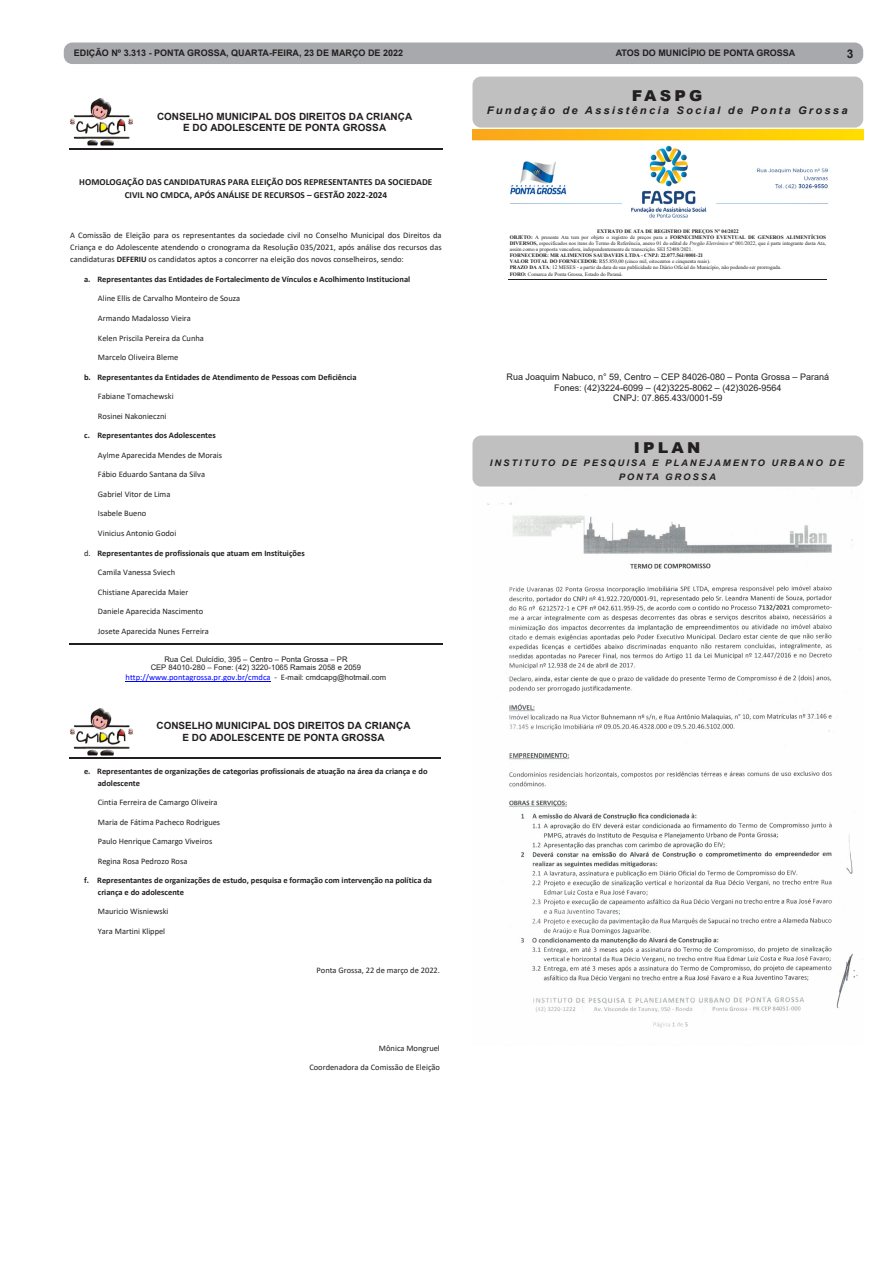
<style>
.page{position:relative;width:893px;height:1263px;background:#fff}
.page>*{position:absolute;margin:0;border:0;box-sizing:border-box;transform-origin:0 0}
.SUB-SEÇÃO{font:900 15px "Arial";letter-spacing:.2em;color:#231f20;scale:1.06 1}
.t1{font:700 12px "Arial";color:#231f20}
.SUB-SEÇÃO-SUBTITULO{font:italic 700 10.5px "Arial";letter-spacing:.2em;color:#231f20;scale:1.06 1}
.t2{font:700 9.9px/11.6px "Arial";color:#231f20;text-align:center}
.t3{font:700 9.15px/13px "Calibri";color:#231f20;text-align:center}
.Corpo_de_texto{font:9px "Arial";color:#231f20}
.t4{font:700 9px "Arial";color:#231f20}
.SUB-SEÇÃO-SUBTITULO-2{font:italic 700 9px/13.5px "Arial";letter-spacing:.2em;color:#231f20;text-align:center;scale:1.06 1}
.t5{font:8.55px/12px "Calibri";color:#231f20;text-align:justify}
.t6{font:700 8.55px "Calibri";letter-spacing:-.005em;color:#231f20}
.t7{font:8.55px "Calibri";color:#00f}
.t8{font:8.4px "Calibri";color:#231f20}
.t9{font:700 8.4px/12px "Calibri";color:#231f20}
.t10{font:7.65px/8.9px "Arial";color:#231f20;text-align:center}
.t11{font:5.25px/6.1px "Times New Roman";color:#231f20}
.s1{font-weight:700}
.s2{font-weight:400}
.s3{font-style:inherit}
.s4{color:#231f20}
.s5{font-family:"Arial";font-size:7.65px;color:#231f20}
.s6{font-style:italic}
</style>
<div class="page">
<div style="left:64px;top:43px;width:799px;height:21px;background:#a8a9ad;border-radius:9px"></div>
<img style="left:70px;top:99px;width:63px;height:47px">
<hr style="left:69px;top:148px;width:374px;height:1px;background:#231f20">
<hr style="left:69px;top:644px;width:374px;height:1px;background:#231f20">
<hr style="left:126px;top:681px;width:145px;height:1px;background:#00f">
<img style="left:70px;top:708px;width:62px;height:47px">
<hr style="left:69px;top:757px;width:372px;height:1px;background:#231f20">
<div style="left:472px;top:77px;width:391px;height:51px;background:#c0c0c0;border-radius:9px"></div>
<img style="left:472px;top:129px;width:391px;height:89px">
<hr style="left:509px;top:279px;width:318px;height:1px;background:#231f20">
<div style="left:472px;top:435px;width:391px;height:51px;background:#c0c0c0;border-radius:9px"></div>
<img style="left:487px;top:488px;width:371px;height:540px">
<h3 class="t4" style="left:74px;top:47px;width:331px">EDIÇÃO Nº 3.313 - PONTA GROSSA, QUARTA-FEIRA, 23 DE MARÇO DE 2022</h3>
<h3 class="t4" style="left:616px;top:47px;width:181px">ATOS DO MUNICÍPIO DE PONTA GROSSA</h3>
<h2 class="t1" style="left:847px;top:45px;width:8px">3</h2>
<p class="t2" style="left:157px;top:111px;width:257px">CONSELHO MUNICIPAL DOS DIREITOS DA CRIANÇA<br>E DO ADOLESCENTE DE PONTA GROSSA</p>
<p class="t3" style="left:79px;top:175px;width:354px">HOMOLOGAÇÃO DAS CANDIDATURAS PARA ELEIÇÃO DOS REPRESENTANTES DA SOCIEDADE<br>CIVIL NO CMDCA, APÓS ANÁLISE DE RECURSOS – GESTÃO 2022-2024</p>
<p class="t5" style="left:70px;top:229px;width:373px">A Comissão de Eleição para os representantes da sociedade civil no Conselho Municipal dos Direitos da Criança e do Adolescente atendendo o cronograma da Resolução 035/2021, após análise dos recursos das candidaturas <span class="s1">DEFERIU</span> os candidatos aptos a concorrer na eleição dos novos conselheiros, sendo:</p>
<p class="t6" style="left:84px;top:273px;width:328px">a. Representantes das Entidades de Fortalecimento de Vínculos e Acolhimento Institucional</p>
<p class="t5" style="left:98px;top:292px;width:144px">Aline Ellis de Carvalho Monteiro de Souza</p>
<p class="t5" style="left:98px;top:312px;width:95px">Armando Madalosso Vieira</p>
<p class="t5" style="left:98px;top:331px;width:107px">Kelen Priscila Pereira da Cunha</p>
<p class="t5" style="left:98px;top:351px;width:82px">Marcelo Oliveira Bleme</p>
<p class="t6" style="left:84px;top:371px;width:274px">b. Representantes da Entidades de Atendimento de Pessoas com Deficiência</p>
<p class="t5" style="left:98px;top:390px;width:77px">Fabiane Tomachewski</p>
<p class="t5" style="left:98px;top:410px;width:70px">Rosinei Nakonieczni</p>
<p class="t6" style="left:84px;top:429px;width:133px">c. Representantes dos Adolescentes</p>
<p class="t5" style="left:98px;top:449px;width:126px">Aylme Aparecida Mendes de Morais</p>
<p class="t5" style="left:98px;top:468px;width:109px">Fábio Eduardo Santana da Silva</p>
<p class="t5" style="left:98px;top:488px;width:74px">Gabriel Vitor de Lima</p>
<p class="t5" style="left:98px;top:507px;width:50px">Isabele Bueno</p>
<p class="t5" style="left:98px;top:527px;width:80px">Vinicius Antonio Godoi</p>
<p class="t6" style="left:84px;top:547px;width:222px"><span class="s2">d.</span> Representantes de profissionais que atuam em Instituições</p>
<p class="t5" style="left:98px;top:566px;width:79px">Camila Vanessa Sviech</p>
<p class="t5" style="left:98px;top:586px;width:92px">Chistiane Aparecida Maier</p>
<p class="t5" style="left:98px;top:605px;width:107px">Daniele Aparecida Nascimento</p>
<p class="t5" style="left:98px;top:625px;width:112px">Josete Aparecida Nunes Ferreira</p>
<p class="t10" style="left:151px;top:654px;width:212px">Rua Cel. Dulcídio, 395 <span class="s3">–</span> Centro <span class="s3">–</span> Ponta Grossa <span class="s3">–</span> PR<br>CEP 84010-280 <span class="s3">–</span> Fone: (42) 3220-1065 Ramais 2058 e 2059</p>
<p class="t7" style="left:126px;top:671px;width:262px">http://www.pontagrossa.pr.gov.br/cmdca <span class="s4">- E</span><span class="s5">-mail: cmdcapg@hotmail.com</span></p>
<p class="t2" style="left:157px;top:720px;width:255px">CONSELHO MUNICIPAL DOS DIREITOS DA CRIANÇA<br>E DO ADOLESCENTE DE PONTA GROSSA</p>
<p class="t9" style="left:98px;top:765px;width:331px;text-indent:-14px">e. Representantes de organizações de categorias profissionais de atuação na área da criança e do adolescente</p>
<p class="t8" style="left:98px;top:797px;width:121px">Cintia Ferreira de Camargo Oliveira</p>
<p class="t8" style="left:98px;top:816px;width:124px">Maria de Fátima Pacheco Rodrigues</p>
<p class="t8" style="left:98px;top:836px;width:116px">Paulo Henrique Camargo Viveiros</p>
<p class="t8" style="left:98px;top:855px;width:91px">Regina Rosa Pedrozo Rosa</p>
<p class="t9" style="left:98px;top:874px;width:336px;text-indent:-14px">f. Representantes de organizações de estudo, pesquisa e formação com intervenção na política da criança e do adolescente</p>
<p class="t8" style="left:98px;top:906px;width:72px">Mauricio Wisniewski</p>
<p class="t8" style="left:98px;top:925px;width:69px">Yara Martini Klippel</p>
<p class="t8" style="left:316px;top:964px;width:125px">Ponta Grossa, 22 de março de 2022.</p>
<p class="t8" style="left:379px;top:1042px;width:63px">Mônica Mongruel</p>
<p class="t8" style="left:309px;top:1061px;width:132px">Coordenadora da Comissão de Eleição</p>
<p class="SUB-SEÇÃO" style="left:632px;top:84px;width:68px">FASPG</p>
<p class="SUB-SEÇÃO-SUBTITULO" style="left:487px;top:103px;width:342px">Fundação de Assistência Social de Ponta Grossa</p>
<p class="t11" style="left:510px;top:228px;width:318px;text-indent:87px"><span class="s1">EXTRATO DE ATA DE REGISTRO DE PREÇOS N° 04/2022<br>OBJETO:</span> A presente Ata tem por objeto o registro de preços para a <span class="s1">FORNECIMENTO EVENTUAL DE GENEROS ALIMENTÍCIOS DIVERSOS,</span> especificados nos itens do Termo de Referência, anexo 01 do edital de <span class="s6">Pregão Eletrônico</span> nº 001/2022, que é parte integrante desta Ata, assim como a proposta vencedora, independentemente de transcrição. SEI 52488/2021.<br><span class="s1">FORNECEDOR: MR ALIMENTOS SAUDAVEIS LTDA - CNPJ: 22.077.561/0001-21<br>VALOR TOTAL DO FORNECEDOR:</span> R$5.850,00 (cinco mil, oitocentos e cinquenta reais).<br><span class="s1">PRAZO DA ATA</span>: 12 MESES - a partir da data de sua publicidade no Diário Oficial do Município, não podendo ser prorrogada.<br><span class="s1">FORO:</span> Comarca de Ponta Grossa, Estado do Paraná.</p>
<p class="Corpo_de_texto" style="left:506px;top:370px;width:324px">Rua Joaquim Nabuco, n° 59, Centro – CEP 84026-080 – Ponta Grossa – Paraná</p>
<p class="Corpo_de_texto" style="left:554px;top:381px;width:229px">Fones: (42)3224-6099 – (42)3225-8062 – (42)3026-9564</p>
<p class="Corpo_de_texto" style="left:613px;top:392px;width:111px">CNPJ: 07.865.433/0001-59</p>
<p class="SUB-SEÇÃO" style="left:634px;top:436px;width:64px">IPLAN</p>
<p class="SUB-SEÇÃO-SUBTITULO-2" style="left:490px;top:456px;width:336px">INSTITUTO DE PESQUISA E PLANEJAMENTO URBANO DE<br>PONTA GROSSA</p>
</div>
